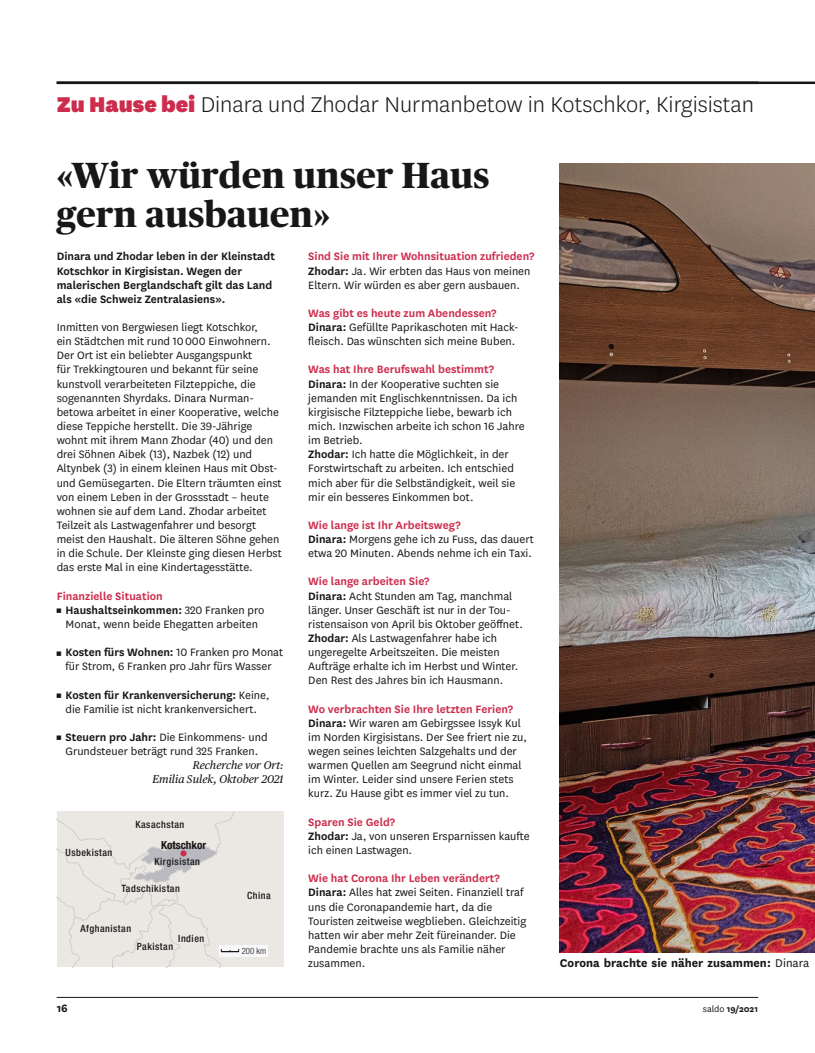
<style>
.page{position:relative;width:815px;height:1053px;background:#fff}
.page>*{position:absolute;margin:0;border:0;box-sizing:border-box;transform-origin:0 0}
.t1{font:800 36.25px/38.8px "Publico Headline";letter-spacing:.01em;color:#181716}
.t2{font:300 25px "National";color:#181716}
.t3{font:700 13.12px "National";letter-spacing:.005em;color:#181716}
.t4{font:12.5px/14.1px "National";color:#181716}
.t5{font:600 12.5px/14.1px "National";color:#181716}
.t6{font:700 12.5px "National";color:#181716}
.t7{font:italic 11.25px/14.1px "Publico Text";color:#181716;text-align:right}
.t8{font:700 condensed 11.25px "Helvetica Neue LT Std";color:#181716}
.t9{font:500 condensed 10px "Helvetica Neue LT Std";letter-spacing:.05em;color:#181716}
.t10{font:700 10px "National";color:#181716}
.t11{font:300 condensed 8.75px "Helvetica Neue LT Std";color:#181716}
.s1{font-weight:900;color:#cd2d4d}
.s2{font-weight:600;color:#cd2d4d}
.s3{font-weight:600}
.s4{font-weight:400}
</style>
<div class="page">
<hr style="left:57px;top:997px;width:701px;height:1px;background:#181716">
<hr style="left:57px;top:81px;width:758px;height:3px;background:#181716">
<img style="left:560px;top:163px;width:255px;height:789px">
<div style="left:258px;top:811px;width:25px;height:155px;background:#ebe8e3"></div>
<div style="left:219px;top:945px;width:49px;height:11px;background:#f8f7fa"></div>
<svg style="left:57px;top:811px;width:201px;height:155px;background:#e7e4e0"></svg>
<div style="left:180px;top:850px;width:7px;height:6px;background:#cd2d4d;border-radius:50%"></div>
<h2 class="t2" style="left:57px;top:88px;width:699px"><span class="s1">Zu Hause bei</span> Dinara und Zhodar Nurmanbetow in Kotschkor, Kirgisistan</h2>
<h1 class="t1" style="left:57px;top:154px;width:434px">«Wir würden unser Haus gern ausbauen»</h1>
<p class="t5" style="left:57px;top:249px;width:220px">Dinara und Zhodar leben in der Kleinstadt Kotschkor in Kirgisistan. Wegen der malerischen Berglandschaft gilt das Land als «die Schweiz Zentralasiens».</p>
<p class="t4" style="left:57px;top:319px;width:227px">Inmitten von Bergwiesen liegt Kotschkor,<br>ein Städtchen mit rund 10 000 Einwohnern.<br>Der Ort ist ein beliebter Ausgangspunkt<br>für Trekkingtouren und bekannt für seine kunstvoll verarbeiteten Filzteppiche, die sogenannten Shyrdaks. Dinara Nurman&shy;betowa arbeitet in einer Kooperative, welche diese Teppiche herstellt. Die 39-Jährige wohnt mit ihrem Mann Zhodar (40) und den drei Söhnen Aibek (13), Nazbek (12) und Altynbek (3) in einem kleinen Haus mit Obst&shy;und Gemüsegarten. Die Eltern träumten einst von einem Leben in der Grossstadt – heute wohnen sie auf dem Land. Zhodar arbeitet Teilzeit als Lastwagenfahrer und besorgt meist den Haushalt. Die älteren Söhne gehen in die Schule. Der Kleinste ging diesen Herbst das erste Mal in eine Kindertagesstätte.</p>
<p class="t4" style="left:66px;top:588px;width:200px;text-indent:-9px"><span class="s2">Finanzielle Situation<br></span><span class="s3">Haushaltseinkommen:</span> 320 Franken pro<br>Monat, wenn beide Ehegatten arbeiten</p>
<p class="t4" style="left:66px;top:644px;width:219px"><span class="s3">Kosten fürs Wohnen:</span> 10 Franken pro Monat für Strom, 6 Franken pro Jahr fürs Wasser</p>
<p class="t4" style="left:66px;top:687px;width:206px"><span class="s3">Kosten für Krankenversicherung:</span> Keine, die Familie ist nicht krankenversichert.</p>
<p class="t4" style="left:66px;top:729px;width:204px"><span class="s3">Steuern pro Jahr:</span> Die Einkommens- und<br>Grundsteuer beträgt rund 325 Franken.</p>
<p class="t7" style="left:152px;top:757px;width:133px">Recherche vor Ort:<br>Emilia Sulek, Oktober 2021</p>
<p class="t9" style="left:65px;top:846px;width:48px">Usbekistan</p>
<p class="t9" style="left:135px;top:818px;width:50px">Kasachstan</p>
<p class="t8" style="left:161px;top:838px;width:47px">Kotschkor</p>
<p class="t9" style="left:155px;top:855px;width:47px">Kirgisistan</p>
<p class="t9" style="left:122px;top:882px;width:60px">Tadschikistan</p>
<p class="t9" style="left:80px;top:922px;width:52px">Afghanistan</p>
<p class="t9" style="left:178px;top:931px;width:27px">Indien</p>
<p class="t9" style="left:137px;top:940px;width:38px">Pakistan</p>
<p class="t9" style="left:247px;top:889px;width:25px">China</p>
<p class="t11" style="left:242px;top:945px;width:26px">200 km</p>
<p class="t4" style="left:308px;top:249px;width:228px"><span class="s2">Sind Sie mit Ihrer Wohnsituation zufrieden?<br></span><span class="s3">Zhodar:</span> Ja. Wir erbten das Haus von meinen<br>Eltern. Wir würden es aber gern ausbauen.</p>
<p class="t4" style="left:308px;top:305px;width:212px"><span class="s2">Was gibt es heute zum Abendessen?<br></span><span class="s3">Dinara:</span> Gefüllte Paprikaschoten mit Hack&shy;fleisch. Das wünschten sich meine Buben.</p>
<p class="t4" style="left:308px;top:362px;width:218px"><span class="s2">Was hat Ihre Berufswahl bestimmt?<br></span><span class="s3">Dinara:</span> In der Kooperative suchten sie jemanden mit Englischkenntnissen. Da ich kirgisische Filzteppiche liebe, bewarb ich mich. Inzwischen arbeite ich schon 16 Jahre im Betrieb.<br><span class="s3">Zhodar:</span> Ich hatte die Möglichkeit, in der Forstwirtschaft zu arbeiten. Ich entschied mich aber für die Selbständigkeit, weil sie mir ein besseres Einkommen bot.</p>
<p class="t4" style="left:308px;top:517px;width:227px"><span class="s2">Wie lange ist Ihr Arbeitsweg?<br></span><span class="s3">Dinara:</span> Morgens gehe ich zu Fuss, das dauert etwa 20 Minuten. Abends nehme ich ein Taxi.</p>
<p class="t4" style="left:308px;top:574px;width:216px"><span class="s2">Wie lange arbeiten Sie?<br></span><span class="s3">Dinara:</span> Acht Stunden am Tag, manchmal länger. Unser Geschäft ist nur in der Tou&shy;ristensaison von April bis Oktober geöffnet.<br><span class="s3">Zhodar:</span> Als Lastwagenfahrer habe ich ungeregelte Arbeitszeiten. Die meisten Aufträge erhalte ich im Herbst und Winter.<br>Den Rest des Jahres bin ich Hausmann.</p>
<p class="t4" style="left:308px;top:701px;width:220px"><span class="s2">Wo verbrachten Sie Ihre letzten Ferien?<br></span><span class="s3">Dinara:</span> Wir waren am Gebirgssee Issyk Kul im Norden Kirgisistans. Der See friert nie zu, wegen seines leichten Salzgehalts und der warmen Quellen am Seegrund nicht einmal im Winter. Leider sind unsere Ferien stets kurz. Zu Hause gibt es immer viel zu tun.</p>
<p class="t4" style="left:308px;top:814px;width:223px"><span class="s2">Sparen Sie Geld?<br></span><span class="s3">Zhodar:</span> Ja, von unseren Ersparnissen kaufte ich einen Lastwagen.</p>
<p class="t4" style="left:308px;top:870px;width:220px"><span class="s2">Wie hat Corona Ihr Leben verändert?<br></span><span class="s3">Dinara:</span> Alles hat zwei Seiten. Finanziell traf uns die Coronapandemie hart, da die Touristen zeitweise wegblieben. Gleichzeitig hatten wir aber mehr Zeit füreinander. Die Pandemie brachte uns als Familie näher zusammen.</p>
<p class="t3" style="left:560px;top:953px;width:251px">Corona brachte sie näher zusammen: <span class="s4">Dinara</span></p>
<p class="t6" style="left:57px;top:999px;width:13px">16</p>
<p class="t10" style="left:703px;top:1002px;width:57px"><span class="s4">saldo</span> 19/2021</p>
</div>
